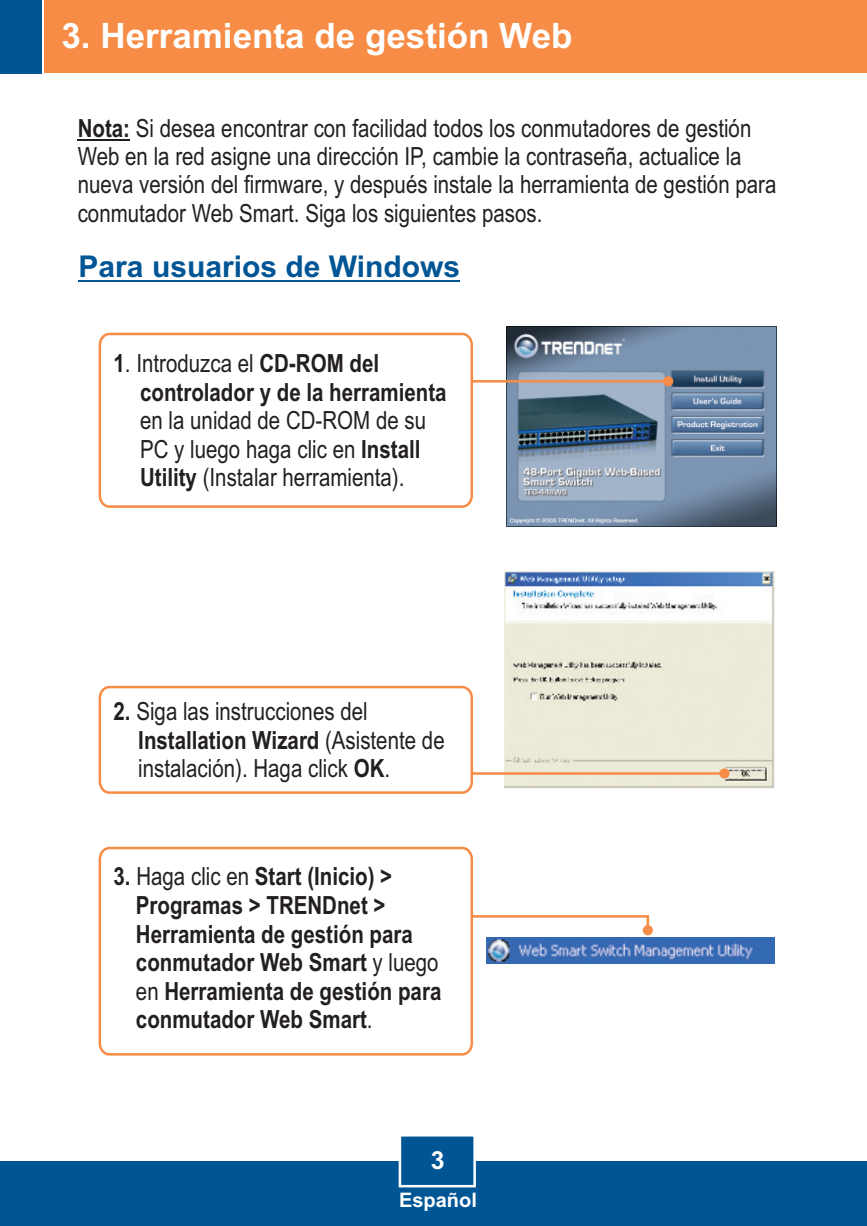
<style>
.page{position:relative;width:867px;height:1226px;background:#fff}
.page>*{position:absolute;margin:0;border:0;box-sizing:border-box;transform-origin:0 0}
.t1{font:700 35px "Arial";color:#fff}
.t2{font:700 30px "Arial";color:#005595}
.t3{font:25px/28.5px "Arial Narrow";color:#231f20}
.t4{font:700 25px/28.5px "Arial Narrow";color:#231f20}
.t5{font:700 25px "Arial";color:#fff}
.t6{font:700 20px "Arial";color:#fff}
.s1{font-weight:700}
.s2{font-weight:400}
</style>
<div class="page">
<img style="left:506px;top:326px;width:270px;height:200px">
<div style="left:0;top:1160px;width:867px;height:65px;background:#005595"></div>
<div style="left:44px;top:0;width:823px;height:73px;background:#f68c45"></div>
<div style="left:0;top:0;width:41px;height:73px;background:#005595"></div>
<svg style="left:397px;top:1136px;width:80px;height:52px"></svg>
<img style="left:504px;top:571px;width:270px;height:217px">
<img style="left:486px;top:937px;width:288px;height:26px">
<svg style="left:474px;top:376px;width:199px;height:10px"></svg>
<hr style="left:79px;top:280px;width:381px;height:1px;background:#005595">
<svg style="left:98px;top:332px;width:376px;height:176px"></svg>
<svg style="left:98px;top:684px;width:631px;height:110px"></svg>
<hr style="left:78px;top:139px;width:52px;height:1px;background:#231f20">
<svg style="left:474px;top:915px;width:179px;height:20px"></svg>
<svg style="left:98px;top:846px;width:376px;height:210px"></svg>
<h1 class="t1" style="left:61px;top:23px;width:512px">3. Herramienta de gestión Web</h1>
<p class="t3" style="left:78px;top:116px;width:700px"><span class="s1">Nota:</span> Si desea encontrar con facilidad todos los conmutadores de gestión Web en la red asigne una dirección IP, cambie la contraseña, actualice la nueva versión del firmware, y después instale la herramienta de gestión para conmutador Web Smart. Siga los siguientes pasos.</p>
<p class="t2" style="left:79px;top:255px;width:383px">Para usuarios de Windows</p>
<p class="t4" style="left:140px;top:351px;width:308px;text-indent:-27px">1<span class="s2">. Introduzca el</span> CD-ROM del controlador y de la herramienta</p>
<p class="t3" style="left:140px;top:408px;width:287px">en la unidad de CD-ROM de su<br>PC y luego haga clic en <span class="s1">Install<br>Utility</span> (Instalar herramienta).</p>
<p class="t3" style="left:138px;top:699px;width:308px;text-indent:-25px"><span class="s1">2.</span> Siga las instrucciones del<br><span class="s1">Installation Wizard</span> (Asistente de instalación). Haga click <span class="s1">OK</span>.</p>
<p class="t4" style="left:136px;top:864px;width:307px;text-indent:-22px">3. <span class="s2">Haga clic en</span> Start (Inicio) &gt;<br>Programas &gt; TRENDnet &gt;<br>Herramienta de gestión para conmutador Web Smart <span class="s2">y luego en</span> Herramienta de gestión para conmutador Web Smart<span class="s2">.</span></p>
<p class="t5" style="left:431px;top:1150px;width:15px">3</p>
<p class="t6" style="left:399px;top:1192px;width:79px">Español</p>
</div>
